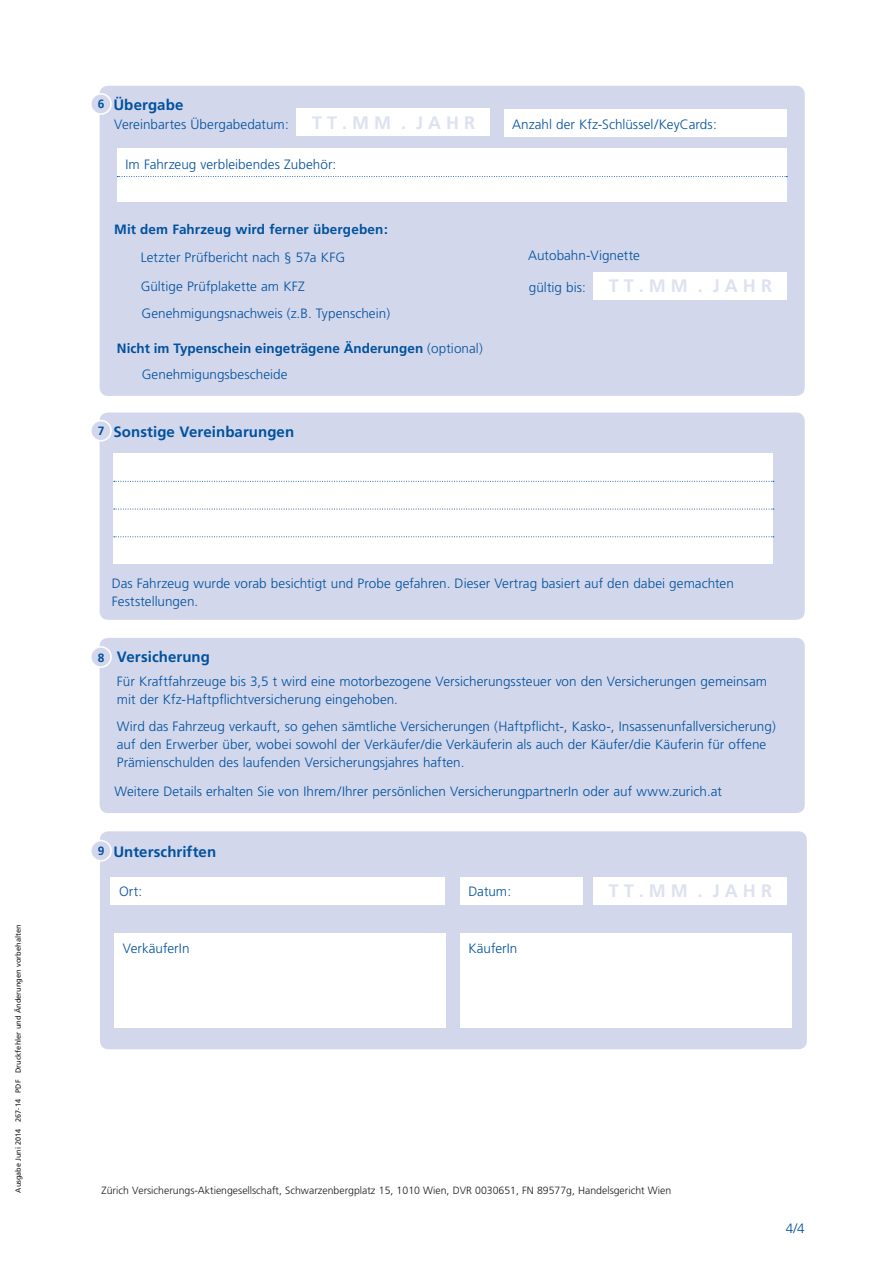
<style>
.page{position:relative;width:893px;height:1263px;background:#fff}
.page>*{position:absolute;margin:0;border:0;box-sizing:border-box;transform-origin:0 0}
.t1{font:700 21px "Frutiger";color:#dee1f0}
.t2{font:700 18px "Frutiger";color:#dee1f0}
.Head_1{font:700 15px "Frutiger";letter-spacing:.005em;color:#00519e}
.Body{font:700 15px "Frutiger";letter-spacing:.005em;color:#00519e}
.Body-2{font:300 13.5px/18px "Frutiger";letter-spacing:.005em;color:#00519e}
.Body__panels{font:300 13.5px "Frutiger";color:#00519e}
.Body__panels-2{font:700 13.5px "Frutiger";letter-spacing:.005em;color:#00519e}
.Box_text{font:300 13.5px "Frutiger";letter-spacing:.005em;color:#00519e}
.Head_1_numbers{font:700 12px "Frutiger";color:#00519e}
.antragbody{font:300 10.5px "Frutiger";color:#1a171c}
.titel{font:7.5px "Frutiger";color:#1a171c}
.s1{font-weight:300}
</style>
<div class="page">
<div style="left:100px;top:412px;width:705px;height:208px;background:#d3d7eb;border-radius:9px"></div>
<div style="left:91px;top:421px;width:20px;height:20px;background:#d3d7eb;border-radius:50%"></div>
<div style="left:90px;top:420px;width:22px;height:22px;border:2px solid #fff;border-radius:50%"></div>
<div style="left:113px;top:453px;width:660px;height:110px;background:#fff"></div>
<svg style="left:114px;top:481px;width:660px;height:1px"></svg>
<svg style="left:114px;top:509px;width:660px;height:1px"></svg>
<svg style="left:114px;top:536px;width:660px;height:1px"></svg>
<div style="left:100px;top:638px;width:705px;height:175px;background:#d3d7eb;border-radius:9px"></div>
<div style="left:100px;top:831px;width:707px;height:218px;background:#d3d7eb;border-radius:9px"></div>
<div style="left:111px;top:877px;width:334px;height:28px;background:#fff"></div>
<div style="left:460px;top:877px;width:123px;height:28px;background:#fff"></div>
<div style="left:114px;top:933px;width:332px;height:95px;background:#fff"></div>
<div style="left:460px;top:933px;width:332px;height:95px;background:#fff"></div>
<div style="left:91px;top:841px;width:20px;height:20px;background:#d3d7eb;border-radius:50%"></div>
<div style="left:90px;top:840px;width:22px;height:21px;border:2px solid #fff;border-radius:50%"></div>
<div style="left:91px;top:647px;width:20px;height:20px;background:#d3d7eb;border-radius:50%"></div>
<div style="left:90px;top:646px;width:22px;height:22px;border:2px solid #fff;border-radius:50%"></div>
<div style="left:100px;top:86px;width:705px;height:310px;background:#d3d7eb;border-radius:9px"></div>
<div style="left:504px;top:109px;width:283px;height:27px;background:#fff"></div>
<div style="left:91px;top:94px;width:20px;height:20px;background:#d3d7eb;border-radius:50%"></div>
<div style="left:90px;top:93px;width:22px;height:22px;border:2px solid #fff;border-radius:50%"></div>
<div style="left:117px;top:148px;width:670px;height:53px;background:#fff"></div>
<svg style="left:117px;top:176px;width:670px;height:1px"></svg>
<div style="left:296px;top:108px;width:21px;height:28px;background:#fff"></div>
<div style="left:593px;top:272px;width:194px;height:27px;background:#fff"></div>
<div style="left:593px;top:877px;width:194px;height:28px;background:#fff"></div>
<div style="left:297px;top:108px;width:193px;height:28px;background:#fff"></div>
<p class="titel" style="left:14px;top:1073px;width:150px;rotate:-90deg">Druckfehler und Änderungen vorbehalten</p>
<p class="titel" style="left:14px;top:1192px;width:114px;rotate:-90deg">Ausgabe Juni 2014 267-14 PDF</p>
<p class="Head_1_numbers" style="left:98px;top:97px;width:8px">6</p>
<p class="Head_1" style="left:113px;top:96px;width:72px">Übergabe</p>
<p class="t1" style="left:300px;top:111px;width:187px">T T M M J A H R</p>
<p class="t2" style="left:312px;top:112px;width:165px">T T . M M . J A H R</p>
<p class="Body__panels" style="left:114px;top:117px;width:176px">Vereinbartes Übergabedatum:</p>
<p class="Body__panels" style="left:512px;top:117px;width:206px">Anzahl der Kfz-Schlüssel/KeyCards:</p>
<p class="Box_text" style="left:125px;top:157px;width:212px">Im Fahrzeug verbleibendes Zubehör:</p>
<p class="Body__panels-2" style="left:114px;top:221px;width:275px">Mit dem Fahrzeug wird ferner übergeben:</p>
<p class="Body__panels" style="left:141px;top:250px;width:206px">Letzter Prüfbericht nach § 57a KFG</p>
<p class="Body__panels" style="left:141px;top:278px;width:166px">Gültige Prüfplakette am KFZ</p>
<p class="Body__panels" style="left:142px;top:306px;width:250px">Genehmigungsnachweis (z.B. Typenschein)</p>
<p class="Body__panels-2" style="left:117px;top:340px;width:367px">Nicht im Typenschein eingeträgene Änderungen <span class="s1">(optional)</span></p>
<p class="Body__panels" style="left:142px;top:366px;width:147px">Genehmigungsbescheide</p>
<p class="Head_1_numbers" style="left:98px;top:424px;width:8px">7</p>
<p class="Head_1" style="left:113px;top:423px;width:182px">Sonstige Vereinbarungen</p>
<p class="Body__panels" style="left:528px;top:248px;width:113px">Autobahn-Vignette</p>
<p class="Body__panels" style="left:529px;top:279px;width:59px">gültig bis:</p>
<p class="t2" style="left:609px;top:275px;width:165px">T T . M M . J A H R</p>
<p class="Body-2" style="left:112px;top:574px;width:624px">Das Fahrzeug wurde vorab besichtigt und Probe gefahren. Dieser Vertrag basiert auf den dabei gemachten<br>Feststellungen.</p>
<p class="Head_1_numbers" style="left:98px;top:650px;width:8px">8</p>
<p class="Body" style="left:117px;top:648px;width:95px">Versicherung</p>
<p class="Body-2" style="left:117px;top:673px;width:652px">Für Kraftfahrzeuge bis 3,5 t wird eine motorbezogene Versicherungssteuer von den Versicherungen gemeinsam mit der Kfz-Haftpflichtversicherung eingehoben.</p>
<p class="Body-2" style="left:117px;top:718px;width:660px">Wird das Fahrzeug verkauft, so gehen sämtliche Versicherungen (Haftpflicht-, Kasko-, Insassenunfallversicherung) auf den Erwerber über, wobei sowohl der Verkäufer/die Verkäuferin als auch der Käufer/die Käuferin für offene<br>Prämienschulden des laufenden Versicherungsjahres haften.</p>
<p class="Body-2" style="left:114px;top:782px;width:609px">Weitere Details erhalten Sie von Ihrem/Ihrer persönlichen VersicherungpartnerIn oder auf www.zurich.at</p>
<p class="Head_1_numbers" style="left:98px;top:844px;width:8px">9</p>
<p class="Head_1" style="left:113px;top:843px;width:104px">Unterschriften</p>
<p class="Box_text" style="left:119px;top:884px;width:25px">Ort:</p>
<p class="Box_text" style="left:468px;top:884px;width:44px">Datum:</p>
<p class="Box_text" style="left:123px;top:941px;width:68px">VerkäuferIn</p>
<p class="Box_text" style="left:468px;top:941px;width:51px">KäuferIn</p>
<p class="t2" style="left:609px;top:880px;width:165px">T T . M M . J A H R</p>
<p class="antragbody" style="left:101px;top:1184px;width:571px">Zürich Versicherungs-Aktiengesellschaft, Schwarzenbergplatz 15, 1010 Wien, DVR 0030651, FN 89577g, Handelsgericht Wien</p>
<p class="Body-2" style="left:786px;top:1219px;width:20px">4/4</p>
</div>
